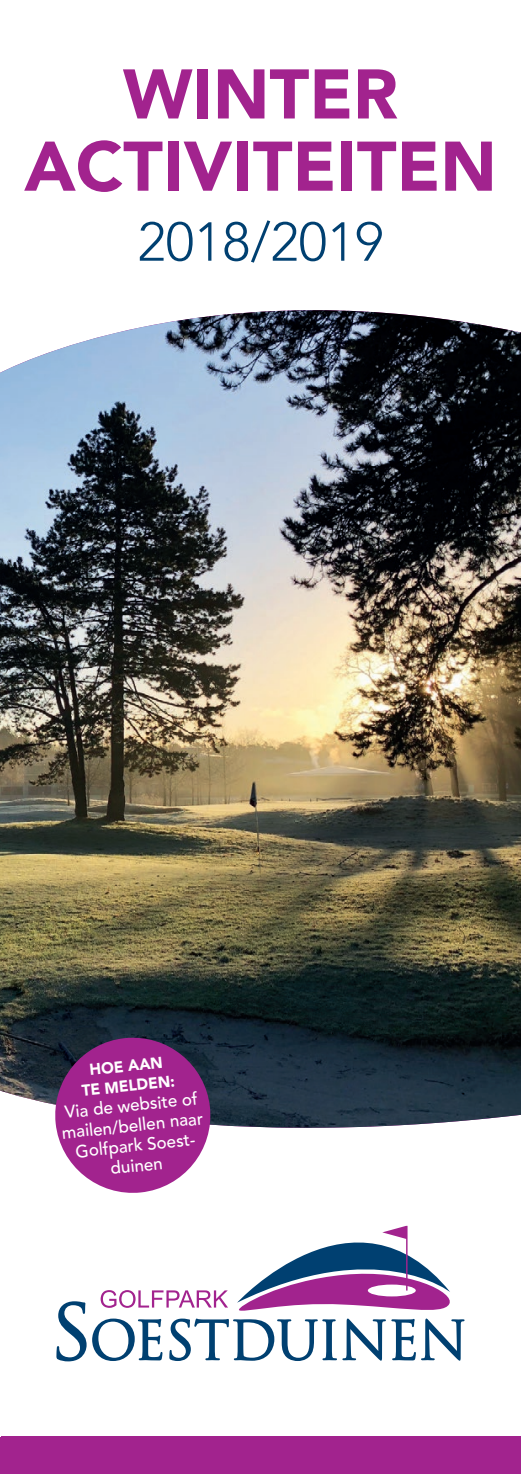
<style>
.page{position:relative;width:521px;height:1474px;background:#fff}
.page>*{position:absolute;margin:0;border:0;box-sizing:border-box;transform-origin:0 0}
.t1{font:900 69.3px/72.3px "Avenir LT Std";color:#a2238e;text-align:center}
.t2{font:300 54.25px "Avenir LT Std";color:#004071}
.t3{font:500 17.5px/20.1px "Avenir LT Std";color:#fff;text-align:center}
.t4{font:900 15.75px/20.1px "Avenir LT Std";color:#fff;text-align:center}
</style>
<div class="page">
<div style="left:0;top:1436px;width:521px;height:37px;background:#a2238e"></div>
<img style="left:0;top:310px;width:521px;height:811px">
<hr style="left:0;top:1090px;width:1px;height:346px;background:#fff">
<svg style="left:51px;top:1033px;width:413px;height:328px"></svg>
<h1 class="t1" style="left:24px;top:58px;width:474px">WINTER<br>ACTIVITEITEN</h1>
<h2 class="t2" style="left:138px;top:210px;width:247px">2018/2019</h2>
<p class="t4" style="left:79px;top:1060px;width:95px;rotate:-6deg">HOE AAN<br>TE MELDEN:</p>
<p class="t3" style="left:59px;top:1103px;width:143px;rotate:-6deg">Via de website of mailen/bellen naar<br>Golfpark Soest&shy;duinen</p>
</div>
